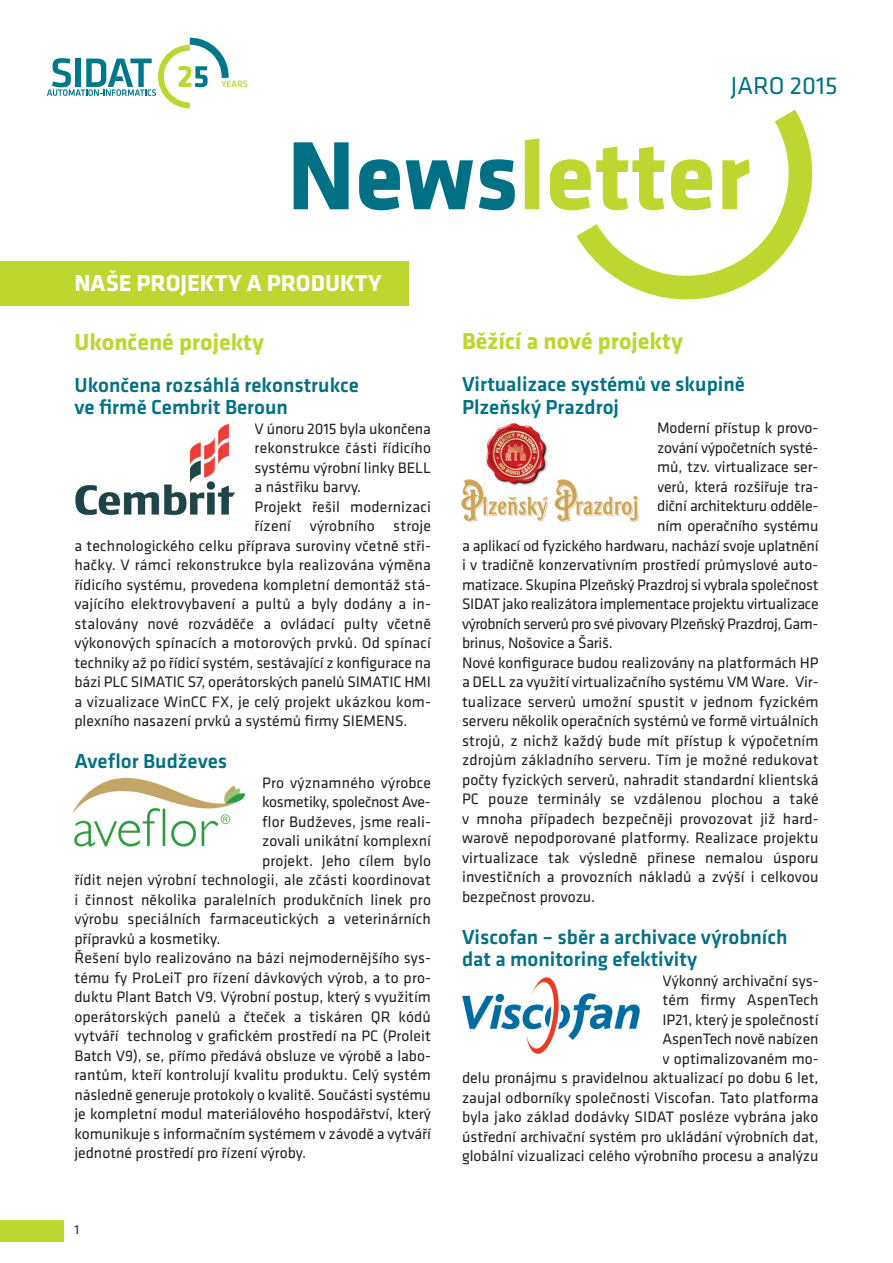
<style>
.page{position:relative;width:893px;height:1263px;background:#fff}
.page>*{position:absolute;margin:0;border:0;box-sizing:border-box;transform-origin:0 0}
.t1{font:700 100.5px "Klavika";color:#bed630}
.t2{font:25.35px "Klavika";color:#007184}
.t3{font:700 24px "Klavika";color:#bed630}
.t4{font:700 24px "Klavika";color:#fff}
.t5{font:500 21px/22.5px "Klavika";color:#007184}
.t6{font:15.75px/19.5px "Klavika";letter-spacing:.005em;color:#231f20;text-align:right}
.t7{font:15.75px "Klavika";letter-spacing:-.015em;color:#231f20}
.t8{font:15.75px "Klavika";letter-spacing:-.025em;color:#231f20}
.t9{font:15.75px "Klavika";letter-spacing:-.02em;color:#231f20}
.t10{font:13.5px "Klavika";color:#231f20}
.s1{color:#007184}
</style>
<div class="page">
<div style="left:0;top:261px;width:408px;height:45px;background:#bed630"></div>
<svg style="left:47px;top:38px;width:200px;height:70px"></svg>
<svg style="left:576px;top:110px;width:237px;height:190px"></svg>
<img style="left:461px;top:423px;width:178px;height:99px">
<img style="left:462px;top:977px;width:178px;height:77px">
<img style="left:75px;top:423px;width:160px;height:93px">
<img style="left:72px;top:777px;width:174px;height:70px">
<div style="left:0;top:1220px;width:64px;height:22px;background:#bed630"></div>
<h2 class="t2" style="left:731px;top:77px;width:108px">JARO 2015</h2>
<h1 class="t1" style="left:287px;top:142px;width:465px"><span class="s1">News</span>letter</h1>
<h3 class="t4" style="left:74px;top:275px;width:309px">NAŠE PROJEKTY A PRODUKTY</h3>
<h3 class="t3" style="left:74px;top:333px;width:191px">Ukončené projekty</h3>
<h3 class="t5" style="left:74px;top:375px;width:286px">Ukončena rozsáhlá rekonstrukce ve firmě Cembrit Beroun</h3>
<p class="t6" style="left:255px;top:420px;width:178px">V únoru 2015 byla ukončena</p>
<p class="t6" style="left:255px;top:440px;width:178px">rekonstrukce části řídicího</p>
<p class="t6" style="left:255px;top:459px;width:178px">systému výrobní linky BELL</p>
<p class="t6" style="left:255px;top:479px;width:108px">a nástřiku barvy.</p>
<p class="t6" style="left:255px;top:498px;width:178px">Projekt řešil modernizaci</p>
<p class="t6" style="left:255px;top:518px;width:178px">řízení výrobního stroje</p>
<p class="t6" style="left:74px;top:537px;width:358px">a technologického celku příprava suroviny včetně stři-</p>
<p class="t6" style="left:74px;top:557px;width:358px">hačky. V rámci rekonstrukce byla realizována výměna</p>
<p class="t6" style="left:74px;top:576px;width:358px">řídicího systému, provedena kompletní demontáž stá-</p>
<p class="t6" style="left:74px;top:596px;width:358px">vajícího elektrovybavení a pultů a byly dodány a in-</p>
<p class="t6" style="left:74px;top:615px;width:358px">stalovány nové rozváděče a ovládací pulty včetně</p>
<p class="t6" style="left:74px;top:635px;width:358px">výkonových spínacích a motorových prvků. Od spínací</p>
<p class="t6" style="left:74px;top:654px;width:358px">techniky až po řídicí systém, sestávající z konfigurace na</p>
<p class="t6" style="left:74px;top:674px;width:358px">bázi PLC SIMATIC S7, operátorských panelů SIMATIC HMI</p>
<p class="t6" style="left:74px;top:693px;width:358px">a vizualizace WinCC FX, je celý projekt ukázkou kom-</p>
<p class="t6" style="left:74px;top:713px;width:335px">plexního nasazení prvků a systémů firmy SIEMENS.</p>
<h3 class="t5" style="left:74px;top:752px;width:154px">Aveflor Budževes</h3>
<p class="t6" style="left:262px;top:774px;width:170px">Pro významného výrobce</p>
<p class="t9" style="left:262px;top:796px;width:170px">kosmetiky, společnost Ave-</p>
<p class="t6" style="left:262px;top:813px;width:170px">flor Budževes, jsme reali-</p>
<p class="t6" style="left:262px;top:833px;width:170px">zovali unikátní komplexní</p>
<p class="t6" style="left:262px;top:852px;width:170px">projekt. Jeho cílem bylo</p>
<p class="t6" style="left:74px;top:872px;width:358px">řídit nejen výrobní technologii, ale zčásti koordinovat</p>
<p class="t6" style="left:74px;top:891px;width:358px">i činnost několika paralelních produkčních linek pro</p>
<p class="t6" style="left:74px;top:911px;width:358px">výrobu speciálních farmaceutických a veterinárních</p>
<p class="t6" style="left:74px;top:930px;width:147px">přípravků a kosmetiky.</p>
<p class="t6" style="left:74px;top:950px;width:358px">Řešení bylo realizováno na bázi nejmodernějšího sys-</p>
<p class="t6" style="left:74px;top:969px;width:358px">tému fy ProLeiT pro řízení dávkových výrob, a to pro-</p>
<p class="t6" style="left:74px;top:989px;width:358px">duktu Plant Batch V9. Výrobní postup, který s využitím</p>
<p class="t6" style="left:74px;top:1008px;width:358px">operátorských panelů a čteček a tiskáren QR kódů</p>
<p class="t6" style="left:74px;top:1028px;width:358px">vytváří technolog v grafickém prostředí na PC (Proleit</p>
<p class="t6" style="left:74px;top:1047px;width:358px">Batch V9), se, přímo předává obsluze ve výrobě a labo-</p>
<p class="t6" style="left:74px;top:1067px;width:358px">rantům, kteří kontrolují kvalitu produktu. Celý systém</p>
<p class="t6" style="left:74px;top:1086px;width:358px">následně generuje protokoly o kvalitě. Součásti systému</p>
<p class="t6" style="left:74px;top:1106px;width:358px">je kompletní modul materiálového hospodářství, který</p>
<p class="t6" style="left:74px;top:1125px;width:358px">komunikuje s informačním systémem v závodě a vytváří</p>
<p class="t6" style="left:74px;top:1145px;width:233px">jednotné prostředí pro řízení výroby.</p>
<p class="t10" style="left:74px;top:1225px;width:6px">1</p>
<h3 class="t3" style="left:462px;top:333px;width:223px">Běžící a nové projekty</h3>
<h3 class="t5" style="left:462px;top:375px;width:284px">Virtualizace systémů ve skupině<br>Plzeňský Prazdroj</h3>
<p class="t6" style="left:657px;top:420px;width:163px">Moderní přístup k provo-</p>
<p class="t7" style="left:657px;top:442px;width:163px">zování výpočetních systé-</p>
<p class="t6" style="left:657px;top:459px;width:163px">mů, tzv. virtualizace ser-</p>
<p class="t6" style="left:657px;top:478px;width:163px">verů, která rozšiřuje tra-</p>
<p class="t7" style="left:657px;top:501px;width:163px">diční architekturu odděle-</p>
<p class="t6" style="left:657px;top:517px;width:163px">ním operačního systému</p>
<p class="t7" style="left:462px;top:540px;width:358px">a aplikací od fyzického hardwaru, nachází svoje uplatnění</p>
<p class="t6" style="left:462px;top:556px;width:358px">i v tradičně konzervativním prostředí průmyslové auto-</p>
<p class="t7" style="left:462px;top:579px;width:358px">matizace. Skupina Plzeňský Prazdroj si vybrala společnost</p>
<p class="t7" style="left:462px;top:598px;width:358px">SIDAT jako realizátora implementace projektu virtualizace</p>
<p class="t8" style="left:462px;top:618px;width:358px">výrobních serverů pro své pivovary Plzeňský Prazdroj, Gam-</p>
<p class="t7" style="left:462px;top:637px;width:152px">brinus, Nošovice a Šariš.</p>
<p class="t6" style="left:462px;top:654px;width:358px">Nové konfigurace budou realizovány na platformách HP</p>
<p class="t6" style="left:462px;top:673px;width:358px">a DELL za využití virtualizačního systému VM Ware. Vir-</p>
<p class="t6" style="left:462px;top:693px;width:358px">tualizace serverů umožní spustit v jednom fyzickém</p>
<p class="t6" style="left:462px;top:712px;width:358px">serveru několik operačních systémů ve formě virtuálních</p>
<p class="t6" style="left:462px;top:732px;width:358px">strojů, z nichž každý bude mít přístup k výpočetním</p>
<p class="t6" style="left:462px;top:751px;width:358px">zdrojům základního serveru. Tím je možné redukovat</p>
<p class="t6" style="left:462px;top:771px;width:358px">počty fyzických serverů, nahradit standardní klientská</p>
<p class="t6" style="left:462px;top:790px;width:358px">PC pouze terminály se vzdálenou plochou a také</p>
<p class="t6" style="left:462px;top:810px;width:358px">v mnoha případech bezpečněji provozovat již hard-</p>
<p class="t6" style="left:462px;top:829px;width:358px">warově nepodporované platformy. Realizace projektu</p>
<p class="t6" style="left:462px;top:849px;width:358px">virtualizace tak výsledně přinese nemalou úsporu</p>
<p class="t6" style="left:462px;top:868px;width:358px">investičních a provozních nákladů a zvýší i celkovou</p>
<p class="t6" style="left:462px;top:888px;width:135px">bezpečnost provozu.</p>
<h3 class="t5" style="left:462px;top:927px;width:327px">Viscofan – sběr a archivace výrobních dat a monitoring efektivity</h3>
<p class="t6" style="left:462px;top:972px;width:358px">Výkonný archivační sys-<br>tém firmy AspenTech<br>IP21, který je společností<br>AspenTech nově nabízen<br>v optimalizovaném mo-<br>delu pronájmu s pravidelnou aktualizací po dobu 6 let, zaujal odborníky společnosti Viscofan. Tato platforma byla jako základ dodávky SIDAT posléze vybrána jako ústřední archivační systém pro ukládání výrobních dat, globální vizualizaci celého výrobního procesu a analýzu</p>
</div>
